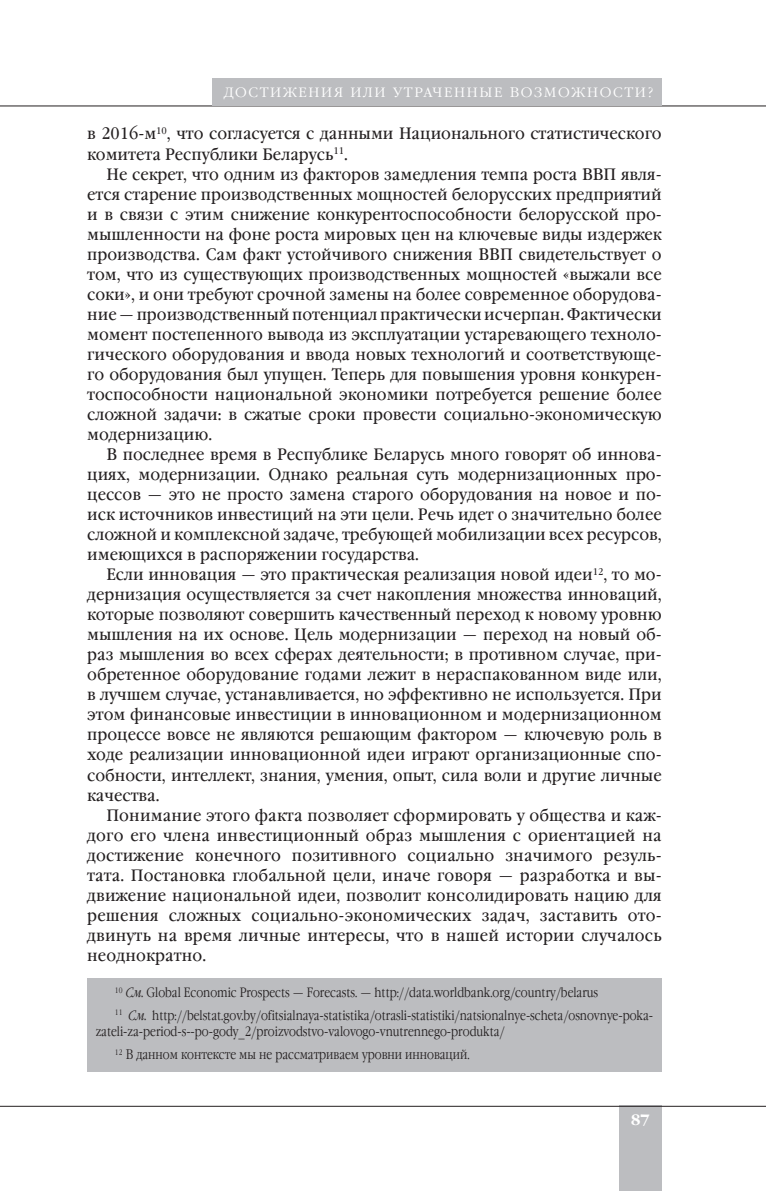
<style>
.page{position:relative;width:766px;height:1191px;background:#fff}
.page>*{position:absolute;margin:0;border:0;box-sizing:border-box;transform-origin:0 0}
.t1{font:16.5px "Garamond Book Narrow C";color:#231f20;scale:1.1 1}
.t2{font:700 15px "Garamond C";color:#fff}
.t3{font:300 13.5px/23px "Garamond Narrow C";color:#231f20}
.t4{font:300 13.5px "Garamond Narrow C";letter-spacing:.1em;color:#fff;scale:1.25 1}
.s1{font-style:italic}
</style>
<div class="page">
<div style="left:619px;top:1106px;width:42px;height:85px;background:#bcbdc0"></div>
<hr style="left:0;top:1106px;width:765px;height:1px;background:#231f20">
<hr style="left:0;top:106px;width:765px;height:1px;background:#231f20">
<div style="left:212px;top:78px;width:449px;height:28px;background:#bcbdc0"></div>
<div style="left:87px;top:978px;width:574px;height:93px;background:#bcbdc0"></div>
<p class="t4" style="left:224px;top:87px;width:345px">ДОСТИЖЕНИЯ ИЛИ УТРАЧЕННЫЕ ВОЗМОЖНОСТИ?</p>
<p class="t1" style="left:87px;top:127px;width:523px">в 2016-м<sup>10</sup>, что согласуется с данными Национального статистического</p>
<p class="t1" style="left:87px;top:147px;width:238px">комитета Республики Беларусь<sup>11</sup>.</p>
<p class="t1" style="left:106px;top:167px;width:506px">Не секрет, что одним из факторов замедления темпа роста ВВП явля-</p>
<p class="t1" style="left:87px;top:187px;width:523px">ется старение производственных мощностей белорусских предприятий</p>
<p class="t1" style="left:87px;top:207px;width:523px">и в связи с этим снижение конкурентоспособности белорусской про-</p>
<p class="t1" style="left:87px;top:227px;width:523px">мышленности на фоне роста мировых цен на ключевые виды издержек</p>
<p class="t1" style="left:87px;top:247px;width:523px">производства. Сам факт устойчивого снижения ВВП свидетельствует о</p>
<p class="t1" style="left:87px;top:267px;width:523px">том, что из существующих производственных мощностей «выжали все</p>
<p class="t1" style="left:87px;top:287px;width:523px">соки», и они требуют срочной замены на более современное оборудова-</p>
<p class="t1" style="left:87px;top:307px;width:523px">ние — производственный потенциал практически исчерпан. Фактически</p>
<p class="t1" style="left:87px;top:327px;width:523px">момент постепенного вывода из эксплуатации устаревающего техноло-</p>
<p class="t1" style="left:87px;top:347px;width:523px">гического оборудования и ввода новых технологий и соответствующе-</p>
<p class="t1" style="left:87px;top:367px;width:523px">го оборудования был упущен. Теперь для повышения уровня конкурен-</p>
<p class="t1" style="left:87px;top:387px;width:523px">тоспособности национальной экономики потребуется решение более</p>
<p class="t1" style="left:87px;top:407px;width:523px">сложной задачи: в сжатые сроки провести социально-экономическую</p>
<p class="t1" style="left:87px;top:427px;width:115px">модернизацию.</p>
<p class="t1" style="left:106px;top:447px;width:506px">В последнее время в Республике Беларусь много говорят об иннова-</p>
<p class="t1" style="left:87px;top:468px;width:523px">циях, модернизации. Однако реальная суть модернизационных про-</p>
<p class="t1" style="left:87px;top:488px;width:523px">цессов — это не просто замена старого оборудования на новое и по-</p>
<p class="t1" style="left:87px;top:508px;width:523px">иск источников инвестиций на эти цели. Речь идет о значительно более</p>
<p class="t1" style="left:87px;top:528px;width:523px">сложной и комплексной задаче, требующей мобилизации всех ресурсов,</p>
<p class="t1" style="left:87px;top:548px;width:303px">имеющихся в распоряжении государства.</p>
<p class="t1" style="left:106px;top:568px;width:506px">Если инновация — это практическая реализация новой идеи<sup>12</sup>, то мо-</p>
<p class="t1" style="left:87px;top:588px;width:523px">дернизация осуществляется за счет накопления множества инноваций,</p>
<p class="t1" style="left:87px;top:608px;width:523px">которые позволяют совершить качественный переход к новому уровню</p>
<p class="t1" style="left:87px;top:628px;width:523px">мышления на их основе. Цель модернизации — переход на новый об-</p>
<p class="t1" style="left:87px;top:648px;width:523px">раз мышления во всех сферах деятельности; в противном случае, при-</p>
<p class="t1" style="left:87px;top:668px;width:523px">обретенное оборудование годами лежит в нераспакованном виде или,</p>
<p class="t1" style="left:87px;top:688px;width:523px">в лучшем случае, устанавливается, но эффективно не используется. При</p>
<p class="t1" style="left:87px;top:708px;width:523px">этом финансовые инвестиции в инновационном и модернизационном</p>
<p class="t1" style="left:87px;top:728px;width:523px">процессе вовсе не являются решающим фактором — ключевую роль в</p>
<p class="t1" style="left:87px;top:748px;width:523px">ходе реализации инновационной идеи играют организационные спо-</p>
<p class="t1" style="left:87px;top:768px;width:523px">собности, интеллект, знания, умения, опыт, сила воли и другие личные</p>
<p class="t1" style="left:87px;top:788px;width:67px">качества.</p>
<p class="t1" style="left:106px;top:808px;width:506px">Понимание этого факта позволяет сформировать у общества и каж-</p>
<p class="t1" style="left:87px;top:828px;width:523px">дого его члена инвестиционный образ мышления с ориентацией на</p>
<p class="t1" style="left:87px;top:848px;width:523px">достижение конечного позитивного социально значимого резуль-</p>
<p class="t1" style="left:87px;top:868px;width:523px">тата. Постановка глобальной цели, иначе говоря — разработка и вы-</p>
<p class="t1" style="left:87px;top:888px;width:523px">движение национальной идеи, позволит консолидировать нацию для</p>
<p class="t1" style="left:87px;top:908px;width:523px">решения сложных социально-экономических задач, заставить ото-</p>
<p class="t1" style="left:87px;top:928px;width:523px">двинуть на время личные интересы, что в нашей истории случалось</p>
<p class="t1" style="left:87px;top:948px;width:110px">не однократно.</p>
<p class="t3" style="left:115px;top:982px;width:539px"><sup>10</sup> <span class="s1">См.</span> Global Economic Prospects — Forecasts. — http://data.worldbank.org/country/belarus<br><sup>11</sup> <span class="s1">См.</span> http://belstat.gov.by/ofitsialnaya-statistika/otrasli-statistiki/natsionalnye-scheta/osnovnye-poka-</p>
<p class="t3" style="left:115px;top:1021px;width:391px;text-indent:-19px">zateli-za-period-s--po-gody_2/proizvodstvo-valovogo-vnutrennego-produkta/<br><sup>12</sup> В данном контексте мы не рассматриваем уровни инноваций.</p>
<p class="t2" style="left:631px;top:1113px;width:20px">87</p>
</div>
